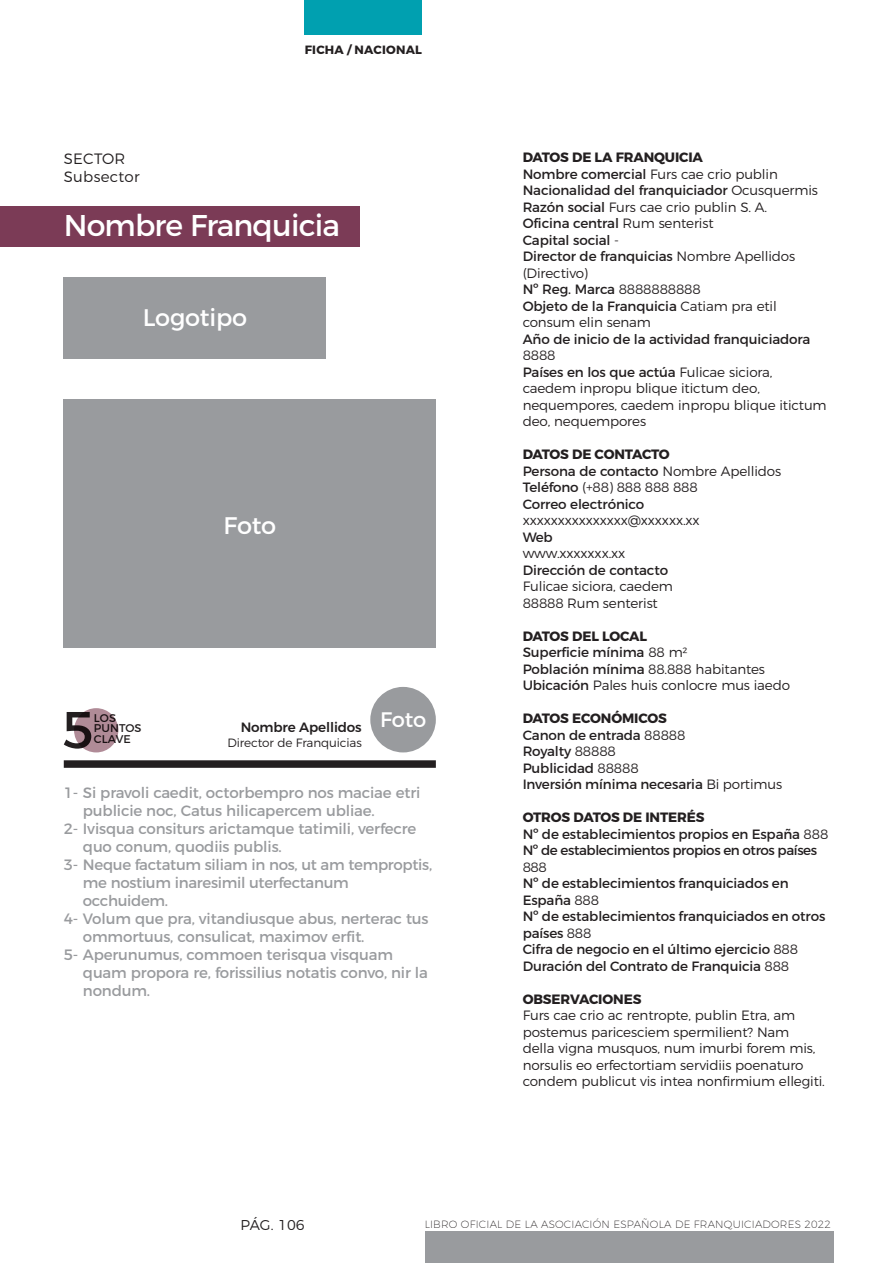
<style>
.page{position:relative;width:893px;height:1263px;background:#fff}
.page>*{position:absolute;margin:0;border:0;box-sizing:border-box;transform-origin:0 0}
.t1{font:30px "Montserrat";letter-spacing:-.03em;color:#fff}
.t2{font:24px "Montserrat";letter-spacing:-.01em;color:#fff}
.t3{font:21px "Montserrat";color:#fff}
.t4{font:15px/18px "Montserrat";letter-spacing:-.01em;color:#999b9e}
.t5{font:300 15px "Montserrat";letter-spacing:.02em;color:#231f20}
.ED_TEXT{font:300 14.25px "Montserrat";color:#231f20}
.TEXT1{font:300 13.5px/16.5px "Montserrat";letter-spacing:-.01em;color:#231f20}
.TEXT1-2{font:13.5px/16.5px "Montserrat";letter-spacing:-.01em;color:#231f20}
.LADILLO{font:700 13.5px "Montserrat";letter-spacing:-.01em;color:#231f20}
.TEXT1-3{font:13.5px/16.5px "Montserrat";letter-spacing:-.03em;color:#231f20}
.TEXT1-4{font:500 13.5px "Montserrat";letter-spacing:-.01em;color:#231f20}
.TEXT1-5{font:300 12px "Montserrat";letter-spacing:-.01em;color:#231f20}
.t6{font:700 12px "Montserrat";letter-spacing:.02em;color:#231f20}
.t7{font:11.25px/10.2px "Montserrat";letter-spacing:.01em;color:#231f20}
.PEU_PAG{font:200 10.5px "Montserrat";letter-spacing:.02em;color:#231f20}
.s1{font-weight:400}
.s2{font-weight:300}
</style>
<div class="page">
<div style="left:425px;top:1231px;width:409px;height:32px;background:#999b9e"></div>
<div style="left:305px;top:0;width:117px;height:35px;background:#00a0b0"></div>
<div style="left:0;top:206px;width:359px;height:41px;background:#7b3b56"></div>
<div style="left:64px;top:760px;width:372px;height:8px;background:#231f20"></div>
<svg style="left:64px;top:712px;width:20px;height:37px"></svg>
<svg style="left:74px;top:708px;width:44px;height:44px;background:#987882"></svg>
<div style="left:64px;top:399px;width:372px;height:248px;background:#999b9e"></div>
<div style="left:64px;top:278px;width:262px;height:81px;background:#999b9e"></div>
<div style="left:370px;top:687px;width:66px;height:65px;background:#999b9e;border-radius:50%"></div>
<p class="t5" style="left:64px;top:149px;width:63px">SECTOR</p>
<p class="t5" style="left:64px;top:167px;width:78px">Subsector</p>
<p class="t6" style="left:305px;top:43px;width:119px">FICHA / NACIONAL</p>
<p class="t1" style="left:64px;top:207px;width:278px">Nombre Franquicia</p>
<p class="t2" style="left:143px;top:303px;width:106px">Logotipo</p>
<p class="t7" style="left:94px;top:713px;width:49px">LOS<br>PUNTOS</p>
<p class="t7" style="left:94px;top:733px;width:39px">CLAVE</p>
<p class="t2" style="left:223px;top:510px;width:54px">Foto</p>
<p class="TEXT1-4" style="left:241px;top:719px;width:123px">Nombre Apellidos</p>
<p class="TEXT1-5" style="left:227px;top:735px;width:136px">Director de Franquicias</p>
<p class="t3" style="left:380px;top:706px;width:48px">Foto</p>
<p class="t4" style="left:83px;top:783px;width:339px;text-indent:-19px">1- Si pravoli caedit, octorbempro nos maciae etri publicie noc, Catus hilicapercem ubliae.</p>
<p class="t4" style="left:83px;top:819px;width:335px;text-indent:-19px">2- Ivisqua consiturs arictamque tatimili, verfecre quo conum, quodiis publis.</p>
<p class="t4" style="left:83px;top:855px;width:351px;text-indent:-19px">3- Neque factatum siliam in nos, ut am temproptis, me nostium inaresimil uterfectanum occhuidem.</p>
<p class="t4" style="left:83px;top:909px;width:347px;text-indent:-19px">4- Volum que pra, vitandiusque abus, nerterac tus ommortuus, consulicat, maximov erfit.</p>
<p class="t4" style="left:83px;top:945px;width:347px;text-indent:-19px">5- Aperunumus, commoen terisqua visquam quam propora re, forissilius notatis convo, nir la nondum.</p>
<p class="LADILLO" style="left:523px;top:149px;width:182px">DATOS DE LA FRANQUICIA</p>
<p class="TEXT1" style="left:523px;top:165px;width:257px"><span class="s1">Nombre comercial</span> Furs cae crio publin</p>
<p class="TEXT1-2" style="left:523px;top:182px;width:297px">Nacionalidad del franquiciador <span class="s2">Ocusquermis</span></p>
<p class="TEXT1" style="left:523px;top:198px;width:246px"><span class="s1">Razón social</span> Furs cae crio publin S. A.</p>
<p class="TEXT1-2" style="left:523px;top:215px;width:192px">Oficina central <span class="s2">Rum senterist</span></p>
<p class="TEXT1-2" style="left:523px;top:231px;width:98px">Capital social <span class="s2">-</span></p>
<p class="TEXT1-2" style="left:523px;top:248px;width:274px">Director de franquicias <span class="s2">Nombre Apellidos</span></p>
<p class="TEXT1" style="left:523px;top:264px;width:67px">(Directivo)</p>
<p class="TEXT1-2" style="left:523px;top:281px;width:180px">Nº Reg. Marca <span class="s2">8888888888</span></p>
<p class="TEXT1" style="left:523px;top:297px;width:256px"><span class="s1">Objeto de la Franquicia</span> Catiam pra etil consum elin senam</p>
<p class="TEXT1-2" style="left:523px;top:330px;width:289px">Año de inicio de la actividad franquiciadora</p>
<p class="TEXT1" style="left:523px;top:347px;width:34px">8888</p>
<p class="TEXT1" style="left:523px;top:363px;width:306px"><span class="s1">Países en los que actúa</span> Fulicae siciora, caedem inpropu blique itictum deo, nequempores, caedem inpropu blique itictum deo, nequempores</p>
<p class="LADILLO" style="left:523px;top:446px;width:149px">DATOS DE CONTACTO</p>
<p class="TEXT1-2" style="left:523px;top:462px;width:260px">Persona de contacto <span class="s2">Nombre Apellidos</span></p>
<p class="TEXT1" style="left:523px;top:479px;width:177px"><span class="s1">Teléfono</span> (+88) 888 888 888</p>
<p class="TEXT1-2" style="left:523px;top:495px;width:123px">Correo electrónico</p>
<p class="TEXT1" style="left:523px;top:512px;width:179px">xxxxxxxxxxxxxxx@xxxxxx.xx</p>
<p class="TEXT1-2" style="left:523px;top:528px;width:32px">Web</p>
<p class="TEXT1" style="left:523px;top:545px;width:104px">www.xxxxxxx.xx</p>
<p class="TEXT1-2" style="left:523px;top:561px;width:147px">Dirección de contacto</p>
<p class="TEXT1" style="left:523px;top:578px;width:152px">Fulicae siciora, caedem</p>
<p class="TEXT1" style="left:523px;top:594px;width:137px">88888 Rum senterist</p>
<p class="LADILLO" style="left:523px;top:627px;width:126px">DATOS DEL LOCAL</p>
<p class="TEXT1-2" style="left:523px;top:644px;width:167px">Superficie mínima <span class="s2">88 m2</span></p>
<p class="TEXT1" style="left:523px;top:660px;width:244px"><span class="s1">Población mínima</span> 88.888 habitantes</p>
<p class="TEXT1" style="left:523px;top:677px;width:269px"><span class="s1">Ubicación</span> Pales huis conlocre mus iaedo</p>
<p class="LADILLO" style="left:523px;top:710px;width:146px">DATOS ECONÓMICOS</p>
<p class="TEXT1-2" style="left:523px;top:726px;width:164px">Canon de entrada <span class="s2">88888</span></p>
<p class="TEXT1-2" style="left:523px;top:743px;width:95px">Royalty <span class="s2">88888</span></p>
<p class="TEXT1-2" style="left:523px;top:759px;width:117px">Publicidad <span class="s2">88888</span></p>
<p class="TEXT1-2" style="left:523px;top:776px;width:261px">Inversión mínima necesaria <span class="s2">Bi portimus</span></p>
<p class="LADILLO" style="left:523px;top:809px;width:183px">OTROS DATOS DE INTERÉS</p>
<p class="TEXT1-2" style="left:523px;top:825px;width:307px">Nº de establecimientos propios en España <span class="s2">888</span></p>
<p class="TEXT1-3" style="left:523px;top:842px;width:296px">Nº de establecimientos propios en otros países<br><span class="s2">888</span></p>
<p class="TEXT1-2" style="left:523px;top:875px;width:267px">Nº de establecimientos franquiciados en<br>España <span class="s2">888</span></p>
<p class="TEXT1-2" style="left:523px;top:908px;width:304px">Nº de establecimientos franquiciados en otros países <span class="s2">888</span></p>
<p class="TEXT1-2" style="left:523px;top:941px;width:277px">Cifra de negocio en el último ejercicio <span class="s2">888</span></p>
<p class="TEXT1-2" style="left:523px;top:957px;width:268px">Duración del Contrato de Franquicia <span class="s2">888</span></p>
<p class="LADILLO" style="left:523px;top:990px;width:120px">OBSERVACIONES</p>
<p class="TEXT1" style="left:523px;top:1007px;width:304px">Furs cae crio ac rentropte, publin Etra, am postemus paricesciem spermilient? Nam<br>della vigna musquos, num imurbi forem mis, norsulis eo erfectortiam servidiis poenaturo condem publicut vis intea nonfirmium ellegiti.</p>
<p class="ED_TEXT" style="left:241px;top:1216px;width:66px">PÁG. 106</p>
<p class="PEU_PAG" style="left:425px;top:1218px;width:408px">LIBRO OFICIAL DE LA ASOCIACIÓN ESPAÑOLA DE FRANQUICIADORES 2022</p>
</div>
